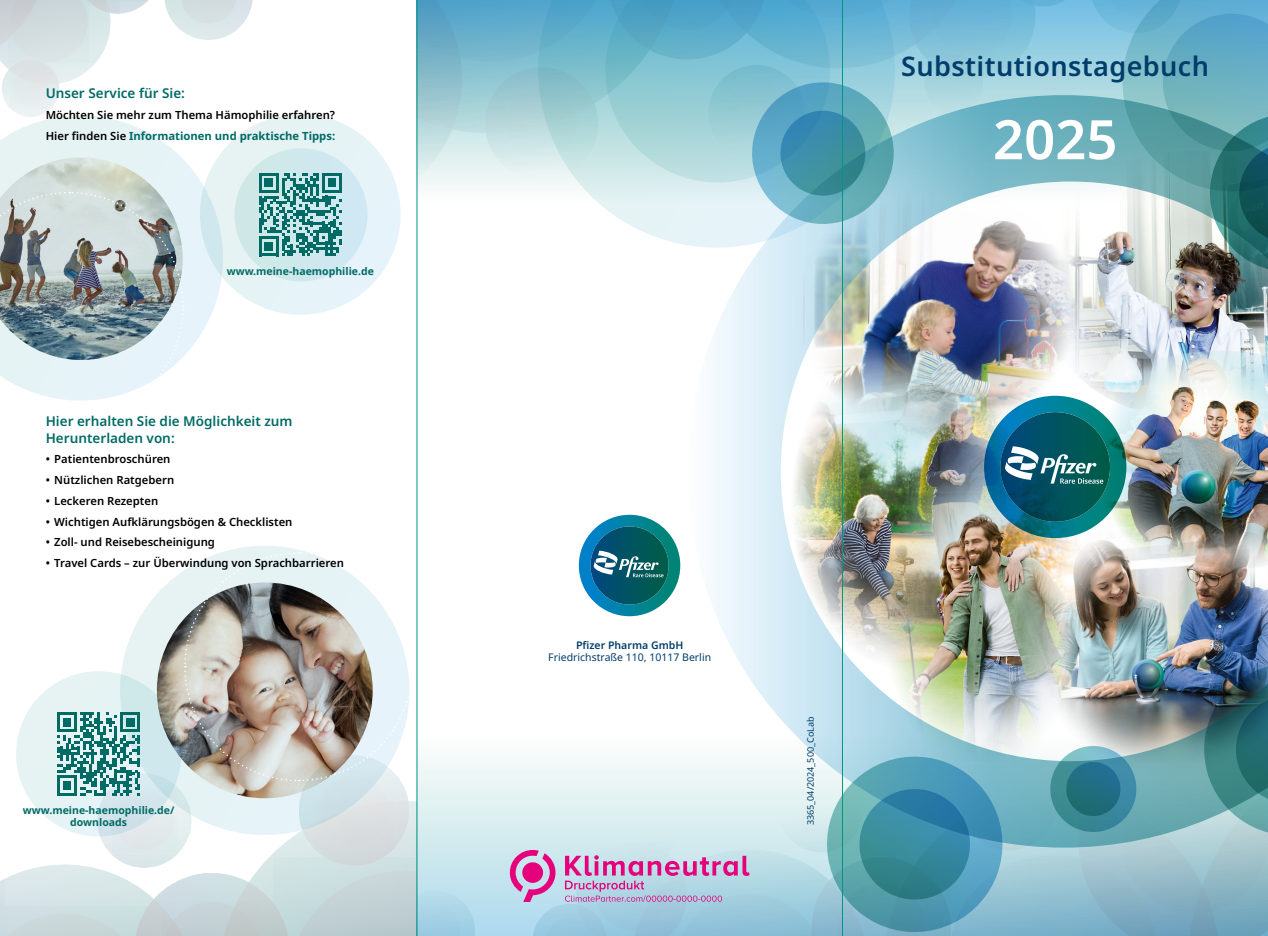
<style>
.page{position:relative;width:1268px;height:936px;background:#fff}
.page>*{position:absolute;margin:0;border:0;box-sizing:border-box;transform-origin:0 0}
.t1{font:600 54.45px "Noto Sans";color:#fff}
.t2{font:600 27px "Noto Sans";letter-spacing:.015em;color:#003d6b}
.t3{font:600 13.5px/16.5px "Noto Sans";color:#006b65}
.t4{font:600 11.25px/20.7px "Noto Sans";color:#000}
.t5{font:700 10.5px/12px "Noto Sans";color:#006b65;text-align:center}
.t6{font:10.5px "Noto Sans";color:#003d6b}
.t7{font:600 10.5px "Noto Sans";color:#003d6b}
.t8{font:9px "Noto Sans";color:#003d6b}
.s1{font-weight:700;color:#006b65}
</style>
<div class="page">
<div style="left:417px;top:733px;width:850px;height:202px;background:linear-gradient(to bottom,#fffef9,#aed9eb)"></div>
<img style="left:712px;top:277px;width:555px;height:345px">
<svg style="left:417px;top:0;width:850px;height:277px"></svg>
<svg style="left:578px;top:514px;width:102px;height:102px"></svg>
<img style="left:983px;top:396px;width:143px;height:142px">
<svg style="left:0;top:0;width:253px;height:95px"></svg>
<svg style="left:0;top:95px;width:204px;height:261px"></svg>
<img style="left:0;top:157px;width:183px;height:34px">
<svg style="left:186px;top:100px;width:215px;height:229px"></svg>
<img style="left:0;top:191px;width:184px;height:210px">
<img style="left:509px;top:622px;width:758px;height:313px">
<svg style="left:227px;top:141px;width:148px;height:148px;background:#b4d6d8"></svg>
<svg style="left:0;top:551px;width:475px;height:384px"></svg>
<hr style="left:416px;top:0;width:1px;height:935px;background:#009880">
<hr style="left:842px;top:0;width:1px;height:935px;background:#009880">
<p class="t3" style="left:46px;top:86px;width:141px">Unser Service für Sie:</p>
<p class="t4" style="left:46px;top:105px;width:291px">Möchten Sie mehr zum Thema Hämophilie erfahren?<br>Hier finden Sie <span class="s1">Informationen und praktische Tipps:</span></p>
<p class="t5" style="left:227px;top:265px;width:149px">www.meine-haemophilie.de</p>
<p class="t3" style="left:46px;top:413px;width:248px">Hier erhalten Sie die Möglichkeit zum<br>Herunterladen von:</p>
<p class="t4" style="left:46px;top:449px;width:126px">• Patientenbroschüren</p>
<p class="t4" style="left:46px;top:470px;width:130px">• Nützlichen Ratgebern</p>
<p class="t4" style="left:46px;top:490px;width:114px">• Leckeren Rezepten</p>
<p class="t4" style="left:46px;top:511px;width:248px">• Wichtigen Aufklärungsbögen &amp; Checklisten</p>
<p class="t4" style="left:46px;top:532px;width:171px">• Zoll- und Reisebescheinigung</p>
<p class="t4" style="left:46px;top:553px;width:300px">• Travel Cards – zur Überwindung von Sprachbarrieren</p>
<p class="t5" style="left:23px;top:804px;width:153px">www.meine-haemophilie.de/ downloads</p>
<h2 class="t2" style="left:901px;top:47px;width:309px">Substitutionstagebuch</h2>
<h1 class="t1" style="left:992px;top:101px;width:126px">2025</h1>
<p class="t7" style="left:576px;top:637px;width:109px">Pfizer Pharma GmbH</p>
<p class="t6" style="left:548px;top:649px;width:164px">Friedrichstraße 110, 10117 Berlin</p>
<p class="t8" style="left:804px;top:825px;width:110px;rotate:-90deg">3365_04/2024_500_CoLab</p>
</div>
